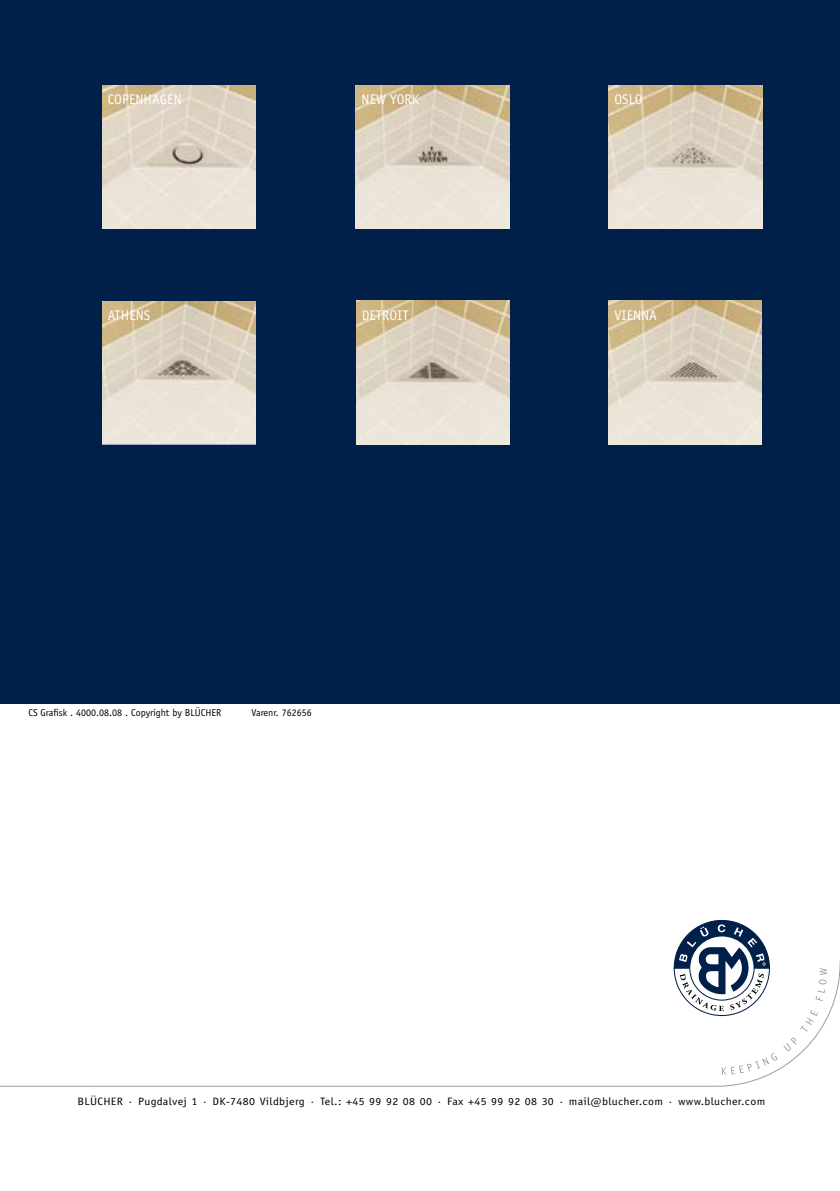
<style>
.page{position:relative;width:840px;height:1191px;background:#fff}
.page>*{position:absolute;margin:0;border:0;box-sizing:border-box;transform-origin:0 0}
.t1{font:14px "Officina Sans";color:#fff}
.t2{font:10.8px "Officina Sans";letter-spacing:.03em;color:#000;scale:1.11 1}
.t3{font:10px "Officina Sans";color:#000}
</style>
<div class="page">
<svg style="left:0;top:969px;width:839px;height:117px"></svg>
<svg style="left:672px;top:919px;width:98px;height:97px"></svg>
<svg style="left:721px;top:1053px;width:56px;height:21px"></svg>
<svg style="left:783px;top:1037px;width:13px;height:14px"></svg>
<svg style="left:799px;top:1009px;width:18px;height:22px"></svg>
<svg style="left:815px;top:989px;width:9px;height:12px"></svg>
<svg style="left:819px;top:968px;width:7px;height:15px"></svg>
<div style="left:0;top:0;width:839px;height:703px;background:#001f49"></div>
<img style="left:102px;top:301px;width:153px;height:143px">
<img style="left:102px;top:85px;width:153px;height:144px">
<img style="left:608px;top:85px;width:153px;height:144px">
<img style="left:356px;top:300px;width:153px;height:144px">
<img style="left:356px;top:85px;width:153px;height:144px">
<img style="left:608px;top:300px;width:153px;height:144px">
<p class="t1" style="left:108px;top:91px;width:75px">COPENHAGEN</p>
<p class="t1" style="left:361px;top:91px;width:59px">NEW YORK</p>
<p class="t1" style="left:614px;top:91px;width:30px">OSLO</p>
<p class="t1" style="left:108px;top:307px;width:44px">ATHENS</p>
<p class="t1" style="left:361px;top:307px;width:48px">DETROIT</p>
<p class="t1" style="left:614px;top:307px;width:44px">VIENNA</p>
<p class="t3" style="left:28px;top:707px;width:194px">CS Grafisk . 4000.08.08 . Copyright by BLÜCHER</p>
<p class="t3" style="left:251px;top:707px;width:62px">Varenr. 762656</p>
<p class="t2" style="left:77px;top:1095px;width:620px">BLÜCHER · Pugdalvej 1 · DK-7480 Vildbjerg · Tel.: +45 99 92 08 00 · Fax +45 99 92 08 30 · mail@blucher.com · www.blucher.com</p>
</div>
